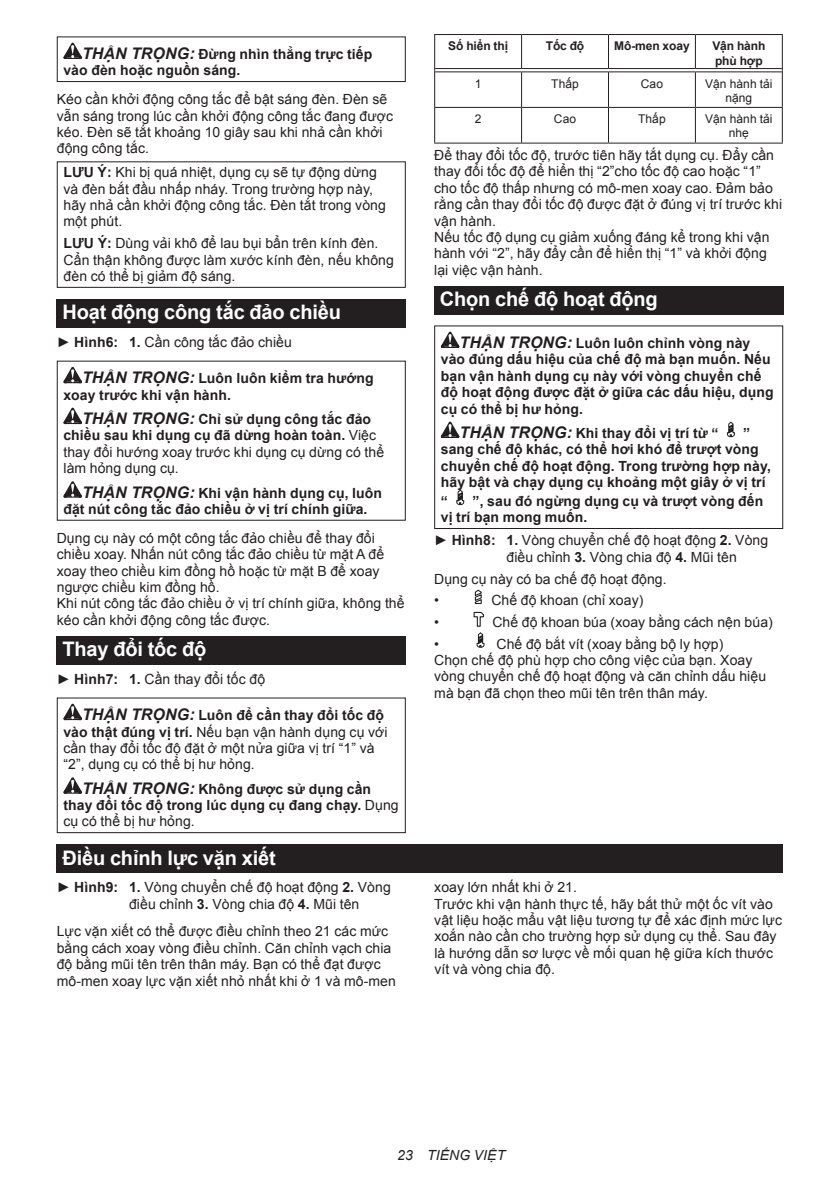
<style>
.page{position:relative;width:840px;height:1191px;background:#fff}
.page>*{position:absolute;margin:0;border:0;box-sizing:border-box;transform-origin:0 0}
.t1{font:700 20px "Arial";letter-spacing:-.01em;color:#fff}
.t2{font:14px/16.4px "Arial";letter-spacing:.005em;color:#231f20}
.t3{font:700 14px/16.4px "Arial";letter-spacing:.005em;color:#231f20}
.t4{font:italic 14px "Arial";letter-spacing:.005em;color:#231f20}
.t5{font:12px/14px "Arial";letter-spacing:.005em;color:#231f20;text-align:center}
.t6{font:700 12px/14px "Arial";letter-spacing:-.01em;color:#231f20}
.s1{font-style:italic;font-size:16px}
.s2{font-weight:700}
.s3{font-weight:700;font-style:italic;font-size:16px}
.s4{font-weight:400}
</style>
<div class="page">
<svg style="left:63px;top:43px;width:19px;height:16px"></svg>
<div style="left:57px;top:36px;width:348px;height:46px;border:1px solid #231f20"></div>
<div style="left:57px;top:161px;width:348px;height:127px;border:1px solid #231f20"></div>
<div style="left:57px;top:299px;width:348px;height:29px;background:#231f20"></div>
<svg style="left:63px;top:367px;width:19px;height:16px"></svg>
<svg style="left:63px;top:408px;width:19px;height:16px"></svg>
<svg style="left:63px;top:481px;width:19px;height:16px"></svg>
<div style="left:57px;top:361px;width:348px;height:160px;border:1px solid #231f20"></div>
<div style="left:57px;top:636px;width:348px;height:28px;background:#231f20"></div>
<svg style="left:63px;top:703px;width:19px;height:17px"></svg>
<svg style="left:63px;top:777px;width:19px;height:16px"></svg>
<div style="left:57px;top:697px;width:348px;height:136px;border:1px solid #231f20"></div>
<svg style="left:435px;top:69px;width:86px;height:3px"></svg>
<svg style="left:521px;top:69px;width:87px;height:3px"></svg>
<svg style="left:608px;top:69px;width:87px;height:3px"></svg>
<svg style="left:695px;top:69px;width:86px;height:3px"></svg>
<hr style="left:434px;top:34px;width:87px;height:1px;background:#231f20">
<hr style="left:434px;top:35px;width:1px;height:35px;background:#231f20">
<hr style="left:521px;top:34px;width:87px;height:1px;background:#231f20">
<hr style="left:521px;top:35px;width:1px;height:33px;background:#231f20">
<hr style="left:608px;top:34px;width:87px;height:1px;background:#231f20">
<hr style="left:607px;top:35px;width:1px;height:33px;background:#231f20">
<hr style="left:695px;top:34px;width:87px;height:1px;background:#231f20">
<hr style="left:694px;top:35px;width:1px;height:33px;background:#231f20">
<hr style="left:781px;top:35px;width:1px;height:35px;background:#231f20">
<hr style="left:434px;top:70px;width:1px;height:37px;background:#231f20">
<hr style="left:521px;top:72px;width:1px;height:35px;background:#231f20">
<hr style="left:607px;top:72px;width:1px;height:35px;background:#231f20">
<hr style="left:694px;top:72px;width:1px;height:35px;background:#231f20">
<hr style="left:781px;top:70px;width:1px;height:37px;background:#231f20">
<hr style="left:434px;top:107px;width:87px;height:1px;background:#231f20">
<hr style="left:434px;top:108px;width:1px;height:35px;background:#231f20">
<hr style="left:521px;top:107px;width:87px;height:1px;background:#231f20">
<hr style="left:521px;top:108px;width:1px;height:35px;background:#231f20">
<hr style="left:608px;top:107px;width:87px;height:1px;background:#231f20">
<hr style="left:607px;top:108px;width:1px;height:35px;background:#231f20">
<hr style="left:695px;top:107px;width:87px;height:1px;background:#231f20">
<hr style="left:694px;top:108px;width:1px;height:35px;background:#231f20">
<hr style="left:781px;top:108px;width:1px;height:35px;background:#231f20">
<hr style="left:434px;top:143px;width:87px;height:1px;background:#231f20">
<hr style="left:521px;top:143px;width:87px;height:1px;background:#231f20">
<hr style="left:608px;top:143px;width:87px;height:1px;background:#231f20">
<hr style="left:695px;top:143px;width:87px;height:1px;background:#231f20">
<hr style="left:435px;top:68px;width:86px;height:1px;background:#231f20">
<hr style="left:435px;top:72px;width:86px;height:1px;background:#231f20">
<hr style="left:521px;top:68px;width:87px;height:1px;background:#231f20">
<hr style="left:521px;top:72px;width:87px;height:1px;background:#231f20">
<hr style="left:608px;top:68px;width:87px;height:1px;background:#231f20">
<hr style="left:608px;top:72px;width:87px;height:1px;background:#231f20">
<hr style="left:695px;top:68px;width:86px;height:1px;background:#231f20">
<hr style="left:695px;top:72px;width:86px;height:1px;background:#231f20">
<div style="left:434px;top:286px;width:348px;height:28px;background:#231f20"></div>
<svg style="left:440px;top:332px;width:19px;height:16px"></svg>
<svg style="left:440px;top:421px;width:19px;height:17px"></svg>
<svg style="left:726px;top:421px;width:8px;height:16px"></svg>
<svg style="left:456px;top:489px;width:8px;height:16px"></svg>
<div style="left:434px;top:325px;width:348px;height:204px;border:1px solid #231f20"></div>
<svg style="left:474px;top:589px;width:8px;height:15px"></svg>
<svg style="left:473px;top:611px;width:11px;height:37px"></svg>
<div style="left:57px;top:844px;width:725px;height:29px;background:#231f20"></div>
<p class="t3" style="left:63px;top:46px;width:310px;text-indent:19px"><span class="s1">THẬN TRỌNG:</span> Đừng nhìn thẳng trực tiếp vào đèn hoặc nguồn sáng.</p>
<p class="t2" style="left:57px;top:91px;width:337px">Kéo cần khởi động công tắc để bật sáng đèn. Đèn sẽ vẫn sáng trong lúc cần khởi động công tắc đang được kéo. Đèn sẽ tắt khoảng 10 giây sau khi nhả cần khởi động công tắc.</p>
<p class="t2" style="left:63px;top:164px;width:324px"><span class="s2">LƯU Ý:</span> Khi bị quá nhiệt, dụng cụ sẽ tự động dừng và đèn bắt đầu nhấp nháy. Trong trường hợp này, hãy nhả cần khởi động công tắc. Đèn tắt trong vòng một phút.</p>
<p class="t2" style="left:63px;top:235px;width:331px"><span class="s2">LƯU Ý:</span> Dùng vải khô để lau bụi bẩn trên kính đèn.<br>Cẩn thận không được làm xước kính đèn, nếu không đèn có thể bị giảm độ sáng.</p>
<h1 class="t1" style="left:62px;top:299px;width:280px">Hoạt động công tắc đảo chiều</h1>
<p class="t2" style="left:57px;top:334px;width:236px">► <span class="s2">Hình6: 1.</span> Cần công tắc đảo chiều</p>
<p class="t3" style="left:63px;top:370px;width:311px;text-indent:19px"><span class="s1">THẬN TRỌNG:</span> Luôn luôn kiểm tra hướng xoay trước khi vận hành.</p>
<p class="t2" style="left:63px;top:411px;width:322px;text-indent:19px"><span class="s3">THẬN TRỌNG:</span> <span class="s2">Chỉ sử dụng công tắc đảo chiều sau khi dụng cụ đã dừng hoàn toàn.</span> Việc thay đổi hướng xoay trước khi dụng cụ dừng có thể làm hỏng dụng cụ.</p>
<p class="t3" style="left:63px;top:485px;width:320px;text-indent:19px"><span class="s1">THẬN TRỌNG:</span> Khi vận hành dụng cụ, luôn đặt nút công tắc đảo chiều ở vị trí chính giữa.</p>
<p class="t2" style="left:57px;top:530px;width:349px">Dụng cụ này có một công tắc đảo chiều để thay đổi chiều xoay. Nhấn nút công tắc đảo chiều từ mặt A để xoay theo chiều kim đồng hồ hoặc từ mặt B để xoay ngược chiều kim đồng hồ.<br>Khi nút công tắc đảo chiều ở vị trí chính giữa, không thể kéo cần khởi động công tắc được.</p>
<h1 class="t1" style="left:62px;top:635px;width:145px">Thay đổi tốc độ</h1>
<p class="t2" style="left:57px;top:671px;width:210px">► <span class="s2">Hình7: 1.</span> Cần thay đổi tốc độ</p>
<p class="t2" style="left:63px;top:707px;width:325px;text-indent:19px"><span class="s3">THẬN TRỌNG:</span> <span class="s2">Luôn để cần thay đổi tốc độ vào thật đúng vị trí.</span> Nếu bạn vận hành dụng cụ với cần thay đổi tốc độ đặt ở một nửa giữa vị trí “1” và “2”, dụng cụ có thể bị hư hỏng.</p>
<p class="t3" style="left:63px;top:781px;width:336px;text-indent:19px"><span class="s1">THẬN TRỌNG:</span> Không được sử dụng cần thay đổi tốc độ trong lúc dụng cụ đang chạy. <span class="s4">Dụng cụ có thể bị hư hỏng.</span></p>
<h1 class="t1" style="left:62px;top:844px;width:215px">Điều chỉnh lực vặn xiết</h1>
<p class="t2" style="left:129px;top:879px;width:263px;text-indent:-72px">► <span class="s2">Hình9: 1.</span> Vòng chuyển chế độ hoạt động <span class="s2">2.</span> Vòng điều chỉnh <span class="s2">3.</span> Vòng chia độ <span class="s2">4.</span> Mũi tên</p>
<p class="t2" style="left:57px;top:923px;width:340px">Lực vặn xiết có thể được điều chỉnh theo 21 các mức bằng cách xoay vòng điều chỉnh. Căn chỉnh vạch chia độ bằng mũi tên trên thân máy. Bạn có thể đạt được mô-men xoay lực vặn xiết nhỏ nhất khi ở 1 và mô-men</p>
<p class="t6" style="left:448px;top:40px;width:61px">Số hiển thị</p>
<p class="t6" style="left:545px;top:40px;width:40px">Tốc độ</p>
<p class="t6" style="left:614px;top:40px;width:77px">Mô-men xoay</p>
<p class="t6" style="left:712px;top:40px;width:54px">Vận hành phù hợp</p>
<p class="t5" style="left:474px;top:77px;width:8px">1</p>
<p class="t5" style="left:551px;top:77px;width:29px">Thấp</p>
<p class="t5" style="left:640px;top:77px;width:24px">Cao</p>
<p class="t5" style="left:704px;top:77px;width:69px">Vận hành tải nặng</p>
<p class="t5" style="left:474px;top:112px;width:8px">2</p>
<p class="t5" style="left:553px;top:112px;width:24px">Cao</p>
<p class="t5" style="left:637px;top:112px;width:29px">Thấp</p>
<p class="t5" style="left:704px;top:112px;width:69px">Vận hành tải nhẹ</p>
<p class="t2" style="left:434px;top:147px;width:349px">Để thay đổi tốc độ, trước tiên hãy tắt dụng cụ. Đẩy cần thay đổi tốc độ để hiển thị “2”cho tốc độ cao hoặc “1” cho tốc độ thấp nhưng có mô-men xoay cao. Đảm bảo rằng cần thay đổi tốc độ được đặt ở đúng vị trí trước khi vận hành.<br>Nếu tốc độ dụng cụ giảm xuống đáng kể trong khi vận hành với “2”, hãy đẩy cần để hiển thị “1” và khởi động lại việc vận hành.</p>
<h1 class="t1" style="left:439px;top:286px;width:219px">Chọn chế độ hoạt động</h1>
<p class="t3" style="left:440px;top:335px;width:334px;text-indent:19px"><span class="s1">THẬN TRỌNG:</span> Luôn luôn chỉnh vòng này vào đúng dấu hiệu của chế độ mà bạn muốn. Nếu bạn vận hành dụng cụ này với vòng chuyển chế độ hoạt động được đặt ở giữa các dấu hiệu, dụng cụ có thể bị hư hỏng.</p>
<p class="t3" style="left:459px;top:425px;width:260px"><span class="s1">THẬN TRỌNG:</span> Khi thay đổi vị trí từ “</p>
<p class="t3" style="left:440px;top:425px;width:331px;text-indent:302px">” sang chế độ khác, có thể hơi khó để trượt vòng chuyển chế độ hoạt động. Trong trường hợp này, hãy bật và chạy dụng cụ khoảng một giây ở vị trí</p>
<p class="t3" style="left:440px;top:493px;width:8px">“</p>
<p class="t3" style="left:440px;top:493px;width:324px;text-indent:32px">”, sau đó ngừng dụng cụ và trượt vòng đến vị trí bạn mong muốn.</p>
<p class="t2" style="left:506px;top:532px;width:263px;text-indent:-72px">► <span class="s2">Hình8: 1.</span> Vòng chuyển chế độ hoạt động <span class="s2">2.</span> Vòng điều chỉnh <span class="s2">3.</span> Vòng chia độ <span class="s2">4.</span> Mũi tên</p>
<p class="t2" style="left:434px;top:568px;width:234px;line-height:21.6px">Dụng cụ này có ba chế độ hoạt động. •</p>
<p class="t2" style="left:491px;top:592px;width:153px">Chế độ khoan (chỉ xoay)</p>
<p class="t2" style="left:434px;top:614px;width:6px">•</p>
<p class="t2" style="left:492px;top:614px;width:282px">Chế độ khoan búa (xoay bằng cách nện búa)</p>
<p class="t2" style="left:434px;top:635px;width:6px">•</p>
<p class="t2" style="left:434px;top:635px;width:333px;text-indent:62px">Chế độ bắt vít (xoay bằng bộ ly hợp)<br>Chọn chế độ phù hợp cho công việc của bạn. Xoay vòng chuyển chế độ hoạt động và căn chỉnh dấu hiệu mà bạn đã chọn theo mũi tên trên thân máy.</p>
<p class="t2" style="left:434px;top:879px;width:349px">xoay lớn nhất khi ở 21.<br>Trước khi vận hành thực tế, hãy bắt thử một ốc vít vào vật liệu hoặc mẩu vật liệu tương tự để xác định mức lực xoắn nào cần cho trường hợp sử dụng cụ thể. Sau đây là hướng dẫn sơ lược về mối quan hệ giữa kích thước vít và vòng chia độ.</p>
<p class="t4" style="left:397px;top:1146px;width:109px">23 TIẾNG VIỆT</p>
</div>
